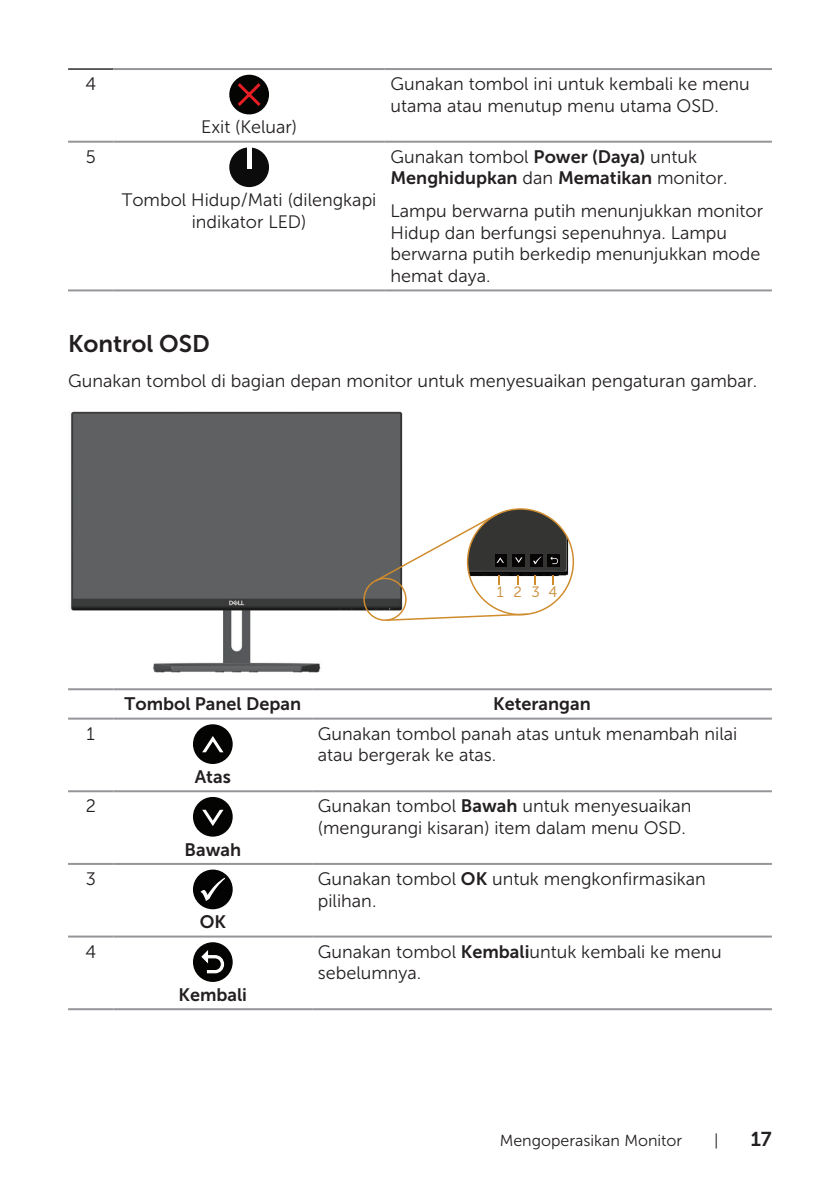
<style>
.page{position:relative;width:840px;height:1191px;background:#fff}
.page>*{position:absolute;margin:0;border:0;box-sizing:border-box;transform-origin:0 0}
.Head_3{font:24px "Museo Sans For Dell 700";color:#231f20}
.t1{font:20px "Museo Sans For Dell 700";color:#231f20}
.text{font:18px/21.6px "Museo Sans For Dell 300";color:#231f20}
.text-2{font:18px/21.6px "Museo Sans For Dell 700";color:#231f20}
.t2{font:16px "Museo Sans For Dell 300";color:#231f20}
.t3{font:15px "Museo Sans For Dell 300";color:#c78830}
.s1{font-family:"Museo Sans For Dell 300"}
.s2{font-family:"Museo Sans For Dell 700"}
</style>
<div class="page">
<hr style="left:68px;top:68px;width:45px;height:2px;background:#231f20">
<hr style="left:113px;top:68px;width:271px;height:2px;background:#939598">
<hr style="left:384px;top:68px;width:387px;height:2px;background:#939598">
<hr style="left:68px;top:141px;width:45px;height:2px;background:#939598">
<hr style="left:113px;top:141px;width:271px;height:2px;background:#939598">
<hr style="left:384px;top:141px;width:387px;height:2px;background:#939598">
<hr style="left:68px;top:289px;width:45px;height:2px;background:#939598">
<hr style="left:113px;top:289px;width:271px;height:2px;background:#939598">
<hr style="left:384px;top:289px;width:387px;height:2px;background:#939598">
<div style="left:229px;top:75px;width:40px;height:39px;background:#040503;border-radius:50%"></div>
<svg style="left:234px;top:80px;width:29px;height:29px"></svg>
<div style="left:229px;top:147px;width:40px;height:40px;background:#0c0b0b;border-radius:50%"></div>
<hr style="left:247px;top:148px;width:4px;height:21px;background:#fff">
<img style="left:70px;top:411px;width:333px;height:261px">
<svg style="left:363px;top:508px;width:210px;height:113px"></svg>
<hr style="left:68px;top:688px;width:45px;height:2px;background:#939598">
<hr style="left:113px;top:688px;width:199px;height:2px;background:#939598">
<hr style="left:312px;top:688px;width:459px;height:2px;background:#939598">
<hr style="left:68px;top:717px;width:45px;height:2px;background:#939598">
<hr style="left:113px;top:717px;width:199px;height:2px;background:#939598">
<hr style="left:312px;top:717px;width:459px;height:2px;background:#939598">
<hr style="left:68px;top:790px;width:45px;height:2px;background:#939598">
<hr style="left:113px;top:790px;width:199px;height:2px;background:#939598">
<hr style="left:312px;top:790px;width:459px;height:2px;background:#939598">
<hr style="left:68px;top:863px;width:45px;height:2px;background:#939598">
<hr style="left:113px;top:863px;width:199px;height:2px;background:#939598">
<hr style="left:312px;top:863px;width:459px;height:2px;background:#939598">
<hr style="left:68px;top:935px;width:45px;height:2px;background:#939598">
<hr style="left:113px;top:935px;width:199px;height:2px;background:#939598">
<hr style="left:312px;top:935px;width:459px;height:2px;background:#939598">
<hr style="left:68px;top:1008px;width:45px;height:2px;background:#939598">
<hr style="left:113px;top:1008px;width:199px;height:2px;background:#939598">
<hr style="left:312px;top:1008px;width:459px;height:2px;background:#939598">
<div style="left:193px;top:724px;width:39px;height:40px;background:#040503;border-radius:50%"></div>
<svg style="left:202px;top:736px;width:21px;height:16px"></svg>
<div style="left:193px;top:797px;width:39px;height:39px;background:#040503;border-radius:50%"></div>
<svg style="left:202px;top:809px;width:21px;height:17px"></svg>
<div style="left:193px;top:869px;width:39px;height:40px;background:#030303;border-radius:50%"></div>
<svg style="left:200px;top:877px;width:25px;height:24px"></svg>
<div style="left:193px;top:942px;width:39px;height:40px;background:#040503;border-radius:50%"></div>
<svg style="left:201px;top:950px;width:23px;height:24px"></svg>
<p class="text" style="left:85px;top:73px;width:12px">4</p>
<p class="text" style="left:86px;top:146px;width:12px">5</p>
<p class="text" style="left:201px;top:116px;width:97px">Exit (Keluar)</p>
<p class="text" style="left:122px;top:189px;width:256px;text-align:center">Tombol Hidup/Mati (dilengkapi indikator LED)</p>
<p class="text" style="left:390px;top:73px;width:361px">Gunakan tombol ini untuk kembali ke menu utama atau menutup menu utama OSD.</p>
<p class="text-2" style="left:390px;top:146px;width:338px"><span class="s1">Gunakan tombol</span> Power (Daya) <span class="s1">untuk<br></span>Menghidupkan <span class="s1">dan</span> Mematikan <span class="s1">monitor.</span></p>
<p class="text" style="left:390px;top:200px;width:374px">Lampu berwarna putih menunjukkan monitor Hidup dan berfungsi sepenuhnya. Lampu berwarna putih berkedip menunjukkan mode hemat daya.</p>
<p class="Head_3" style="left:68px;top:330px;width:143px">Kontrol OSD</p>
<p class="text" style="left:68px;top:370px;width:690px">Gunakan tombol di bagian depan monitor untuk menyesuaikan pengaturan gambar.</p>
<p class="t3" style="left:496px;top:583px;width:62px">1234</p>
<p class="text-2" style="left:124px;top:693px;width:178px">Tombol Panel Depan</p>
<p class="text-2" style="left:493px;top:693px;width:99px">Keterangan</p>
<p class="text" style="left:87px;top:722px;width:10px">1</p>
<p class="text" style="left:317px;top:722px;width:421px">Gunakan tombol panah atas untuk menambah nilai atau bergerak ke atas.</p>
<p class="text-2" style="left:195px;top:766px;width:37px">Atas</p>
<p class="text" style="left:86px;top:795px;width:12px">2</p>
<p class="text" style="left:317px;top:795px;width:375px">Gunakan tombol <span class="s2">Bawah</span> untuk menyesuaikan (mengurangi kisaran) item dalam menu OSD.</p>
<p class="text-2" style="left:184px;top:838px;width:58px">Bawah</p>
<p class="text" style="left:86px;top:868px;width:12px">3</p>
<p class="text" style="left:317px;top:868px;width:389px">Gunakan tombol <span class="s2">OK</span> untuk mengkonfirmasikan pilihan.</p>
<p class="text-2" style="left:199px;top:911px;width:28px">OK</p>
<p class="text" style="left:85px;top:940px;width:12px">4</p>
<p class="text" style="left:317px;top:940px;width:405px">Gunakan tombol <span class="s2">Kembali</span>untuk kembali ke menu sebelumnya.</p>
<p class="text-2" style="left:178px;top:983px;width:70px">Kembali</p>
<p class="t2" style="left:499px;top:1131px;width:184px">Mengoperasikan Monitor</p>
<p class="t2" style="left:714px;top:1131px;width:6px">|</p>
<p class="t1" style="left:750px;top:1127px;width:23px">17</p>
</div>
